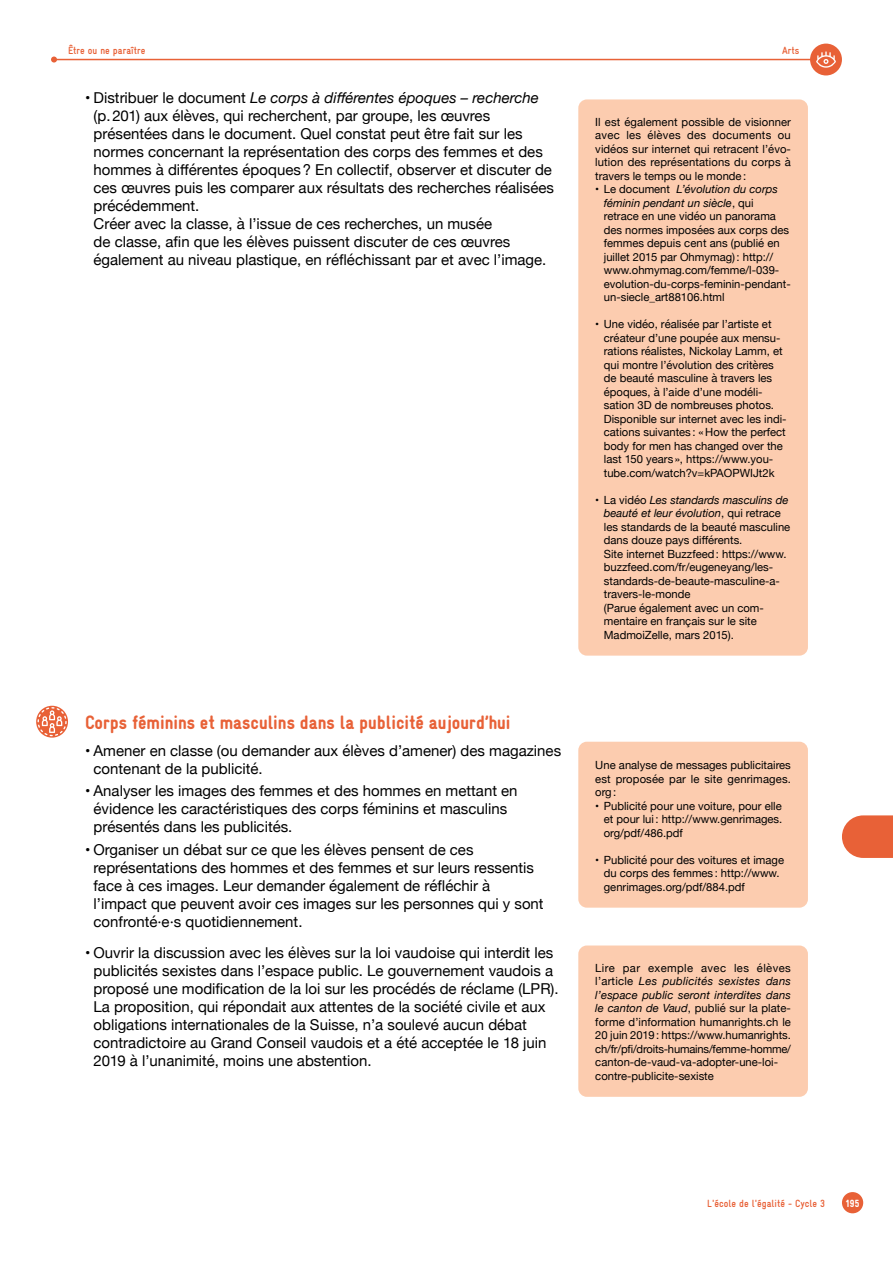
<style>
.page{position:relative;width:893px;height:1263px;background:#fff}
.page>*{position:absolute;margin:0;border:0;box-sizing:border-box;transform-origin:0 0}
.t1{font:900 condensed 19.5px "Gravur";color:#e86137}
.t2{font:15px/18px "Helvetica Neue";color:#000}
.t3{font:11.25px/13.5px "Helvetica Neue";color:#000}
.t4{font:700 condensed 10.5px "Gravur";color:#e86137}
.t5{font:900 condensed 10.5px "Gravur";color:#fff}
.s1{font-style:italic}
</style>
<div class="page">
<hr style="left:54px;top:59px;width:763px;height:1px;background:#e86137">
<svg style="left:51px;top:57px;width:6px;height:6px"></svg>
<div style="left:842px;top:1192px;width:21px;height:21px;background:#e86137;border-radius:50%"></div>
<svg style="left:810px;top:44px;width:32px;height:31px"></svg>
<div style="left:578px;top:99px;width:230px;height:557px;background:#fcccaf;border-radius:9px"></div>
<div style="left:578px;top:742px;width:230px;height:166px;background:#fcccaf;border-radius:9px"></div>
<div style="left:578px;top:945px;width:230px;height:152px;background:#fcccaf;border-radius:9px"></div>
<svg style="left:36px;top:706px;width:32px;height:32px"></svg>
<svg style="left:842px;top:815px;width:51px;height:43px;background:#ea704a"></svg>
<p class="t4" style="left:68px;top:45px;width:79px">Être ou ne paraître</p>
<p class="t2" style="left:94px;top:90px;width:462px;text-indent:-9px">• Distribuer le document <span class="s1">Le corps à différentes époques – recherche </span>(p.201) aux élèves, qui recherchent, par groupe, les œuvres présentées dans le document. Quel constat peut être fait sur les normes concernant la représentation des corps des femmes et des hommes à différentes époques? En collectif, observer et discuter de ces œuvres puis les comparer aux résultats des recherches réalisées précédemment.<br>Créer avec la classe, à l’issue de ces recherches, un musée<br>de classe, afin que les élèves puissent discuter de ces œuvres également au niveau plastique, en réfléchissant par et avec l’image.</p>
<h1 class="t1" style="left:85px;top:711px;width:427px">Corps féminins et masculins dans la publicité aujourd’hui</h1>
<h2 class="t2" style="left:94px;top:742px;width:469px;text-indent:-9px">• Amener en classe (ou demander aux élèves d’amener) des magazines contenant de la publicité.</h2>
<h2 class="t2" style="left:94px;top:783px;width:426px;text-indent:-9px">• Analyser les images des femmes et des hommes en mettant en évidence les caractéristiques des corps féminins et masculins présentés dans les publicités.</h2>
<p class="t2" style="left:94px;top:841px;width:452px;text-indent:-9px">• Organiser un débat sur ce que les élèves pensent de ces représentations des hommes et des femmes et sur leurs ressentis face à ces images. Leur demander également de réfléchir à l’impact que peuvent avoir ces images sur les personnes qui y sont confronté·e·s quotidiennement.</p>
<p class="t2" style="left:94px;top:945px;width:467px;text-indent:-9px">• Ouvrir la discussion avec les élèves sur la loi vaudoise qui interdit les publicités sexistes dans l’espace public. Le gouvernement vaudois a proposé une modification de la loi sur les procédés de réclame (LPR).<br>La proposition, qui répondait aux attentes de la société civile et aux obligations internationales de la Suisse, n’a soulevé aucun débat contradictoire au Grand Conseil vaudois et a été acceptée le 18 juin 2019 à l’unanimité, moins une abstention.</p>
<p class="t4" style="left:782px;top:45px;width:19px">Arts</p>
<p class="t3" style="left:595px;top:115px;width:197px;text-align:justify">Il est également possible de visionner avec les élèves des documents ou vidéos sur internet qui retracent l’évo&shy;lution des représentations du corps à travers le temps ou le monde:</p>
<p class="t3" style="left:604px;top:183px;width:188px;text-indent:-9px">• Le document <span class="s1">L’évolution du corps féminin pendant un siècle</span>, qui retrace en une vidéo un panorama des normes imposées aux corps des femmes depuis cent ans (publié en juillet 2015 par Ohmymag): http:// www.ohmymag.com/femme/l-039- evolution-du-corps-feminin-pendant&shy;un-siecle_art88106.html</p>
<p class="t3" style="left:604px;top:318px;width:184px;text-indent:-9px">• Une vidéo, réalisée par l’artiste et créateur d’une poupée aux mensu&shy;rations réalistes, Nickolay Lamm, et qui montre l’évolution des critères de beauté masculine à travers les époques, à l’aide d’une modéli&shy;sation 3D de nombreuses photos.<br>Disponible sur internet avec les indi&shy;cations suivantes : «How the perfect body for men has changed over the last 150 years », https://www.you&shy;tube.com/watch?v=kPAOPWIJt2k</p>
<p class="t3" style="left:604px;top:493px;width:188px;text-indent:-9px">• La vidéo <span class="s1">Les standards masculins de beauté et leur évolution</span>, qui retrace les standards de la beauté masculine dans douze pays différents.<br>Site internet Buzzfeed: https://www. buzzfeed.com/fr/eugeneyang/les&shy;standards-de-beaute-masculine-a&shy;travers-le-monde<br>(Parue également avec un com&shy;mentaire en français sur le site<br>MadmoiZelle, mars 2015).</p>
<p class="t3" style="left:595px;top:759px;width:197px;text-align:justify">Une analyse de messages publicitaires est proposée par le site genrimages. org:</p>
<p class="t3" style="left:604px;top:799px;width:180px;text-align:justify;text-indent:-9px">• Publicité pour une voiture, pour elle et pour lui: http://www.genrimages. org/pdf/486.pdf</p>
<p class="t3" style="left:604px;top:853px;width:182px;text-indent:-9px">• Publicité pour des voitures et image du corps des femmes : http://www. genrimages.org/pdf/884.pdf</p>
<p class="t3" style="left:595px;top:961px;width:197px">Lire par exemple avec les élèves l’article <span class="s1">Les publicités sexistes dans l’espace public seront interdites dans le canton de Vaud</span>, publié sur la plate&shy;forme d’information humanrights.ch le 20 juin 2019: https://www.humanrights. ch/fr/pfi/droits-humains/femme-homme/ canton-de-vaud-va-adopter-une-loi&shy;contre-publicite-sexiste</p>
<p class="t4" style="left:707px;top:1197px;width:119px">L'école de l'égalité - Cycle 3</p>
<p class="t5" style="left:845px;top:1197px;width:16px">195</p>
</div>
